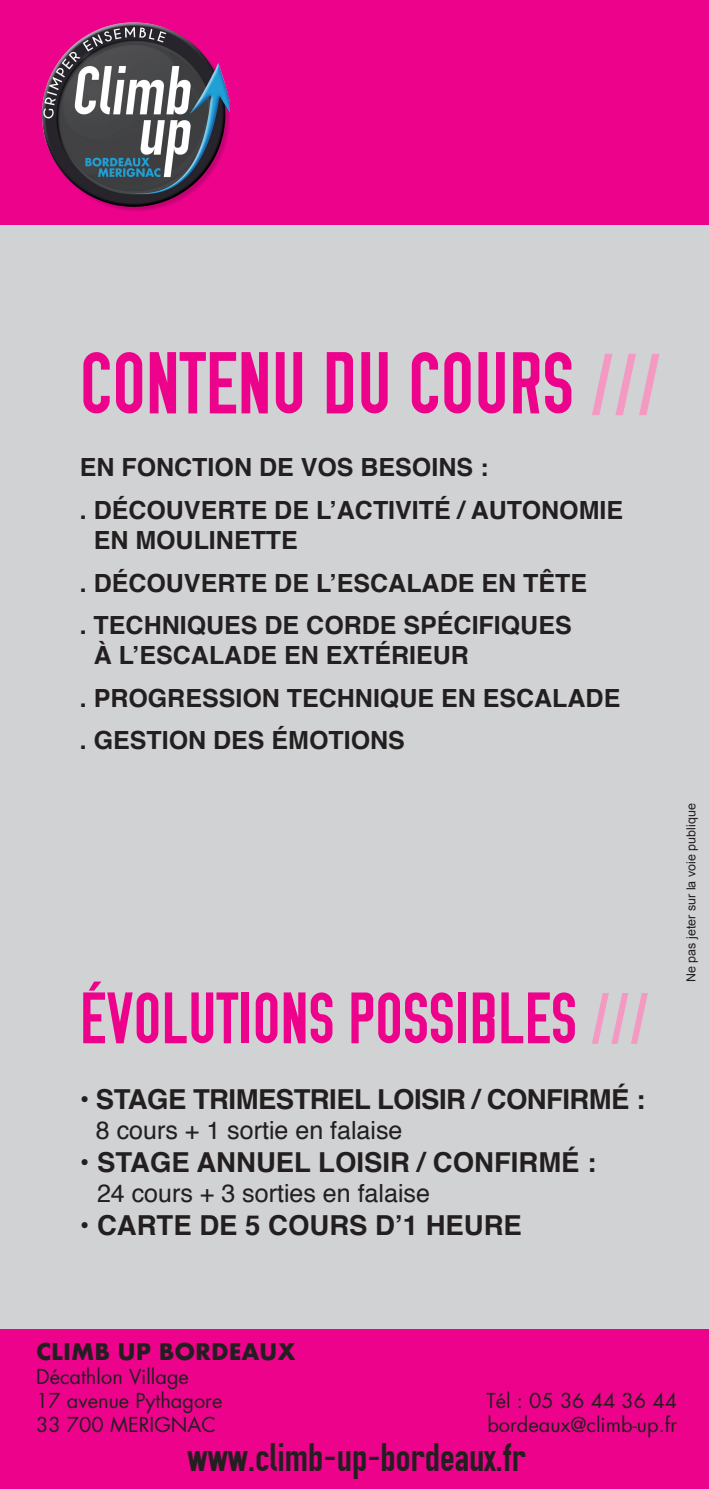
<style>
.page{position:relative;width:709px;height:1489px;background:#fff}
.page>*{position:absolute;margin:0;border:0;box-sizing:border-box;transform-origin:0 0}
.t1{font:87.5px "OSP DIN";color:#ed028c}
.t2{font:72.5px "OSP DIN";color:#ed028c}
.t3{font:56.5px "OSP DIN";color:#f499c2;scale:1.28 1}
.t4{font:40px "OSP DIN";color:#231f20}
.t5{font:700 27.5px "Helvetica";color:#231f20}
.t6{font:700 27.5px "Helvetica";letter-spacing:-.02em;color:#231f20}
.t7{font:700 25px/42.5px "Helvetica";color:#231f20}
.t8{font:25px "Helvetica";color:#231f20}
.t9{font:700 22.5px "Futura";color:#231f20}
.t10{font:20px/24px "Futura";color:#231f20}
.t11{font:12.5px "Arial";color:#231f20}
.s1{font-size:68.25px;color:#f499c2}
</style>
<div class="page">
<div style="left:0;top:167px;width:709px;height:1321px;background:#d1d2d4"></div>
<div style="left:0;top:0;width:709px;height:224px;background:#ed028c"></div>
<img style="left:42px;top:22px;width:187px;height:189px">
<div style="left:0;top:1329px;width:709px;height:159px;background:#ed028c"></div>
<h1 class="t1" style="left:80px;top:339px;width:582px">CONTENU DU COURS <span class="s1">///</span></h1>
<p class="t7" style="left:80px;top:446px;width:545px">EN FONCTION DE VOS BESOINS :<br>. DÉCOUVERTE DE L’ACTIVITÉ / AUTONOMIE</p>
<p class="t7" style="left:80px;top:519px;width:509px;text-indent:14px">EN MOULINETTE<br>. DÉCOUVERTE DE L’ESCALADE EN TÊTE . TECHNIQUES DE CORDE SPÉCIFIQUES</p>
<p class="t7" style="left:80px;top:634px;width:542px;text-indent:14px">À L’ESCALADE EN EXTÉRIEUR<br>. PROGRESSION TECHNIQUE EN ESCALADE . GESTION DES ÉMOTIONS</p>
<h2 class="t2" style="left:80px;top:981px;width:53px">évolutions</h2>
<h2 class="t2" style="left:348px;top:981px;width:26px">possibles</h2>
<h3 class="t3" style="left:590px;top:990px;width:47px">///</h3>
<p class="t5" style="left:80px;top:1077px;width:33px">• STAGE</p>
<p class="t6" style="left:193px;top:1077px;width:200px">TRIMESTRIEL LOISIR</p>
<p class="t5" style="left:472px;top:1077px;width:35px">/ CON</p>
<p class="t5" style="left:546px;top:1077px;width:101px">FIRMÉ :</p>
<p class="t8" style="left:96px;top:1111px;width:308px">8 cours + 1 sortie en falaise</p>
<p class="t5" style="left:80px;top:1140px;width:34px">• STAGE</p>
<p class="t5" style="left:196px;top:1140px;width:20px">ANNUEL</p>
<p class="t5" style="left:318px;top:1140px;width:135px">LOISIR / CON</p>
<p class="t5" style="left:494px;top:1140px;width:34px">FIRM</p>
<p class="t5" style="left:561px;top:1140px;width:37px">É :</p>
<p class="t8" style="left:97px;top:1174px;width:334px">24 cours + 3 sorties en falaise</p>
<p class="t5" style="left:80px;top:1203px;width:444px">• CARTE DE 5 COURS D’1 HEURE</p>
<p class="t11" style="left:683px;top:981px;width:180px;rotate:-90deg">Ne pas jeter sur la voie publique</p>
<p class="t9" style="left:36px;top:1335px;width:261px">CLIMB UP BORDEAUX</p>
<p class="t10" style="left:36px;top:1364px;width:188px">Décathlon Village<br>17 avenue Pythagore<br>33 700 MERIGNAC</p>
<h3 class="t4" style="left:188px;top:1436px;width:340px">www.climb-up-bordeaux.fr</h3>
<p class="t10" style="left:486px;top:1388px;width:192px">Tél : 05 36 44 36 44 bordeaux@climb-up.fr</p>
</div>
